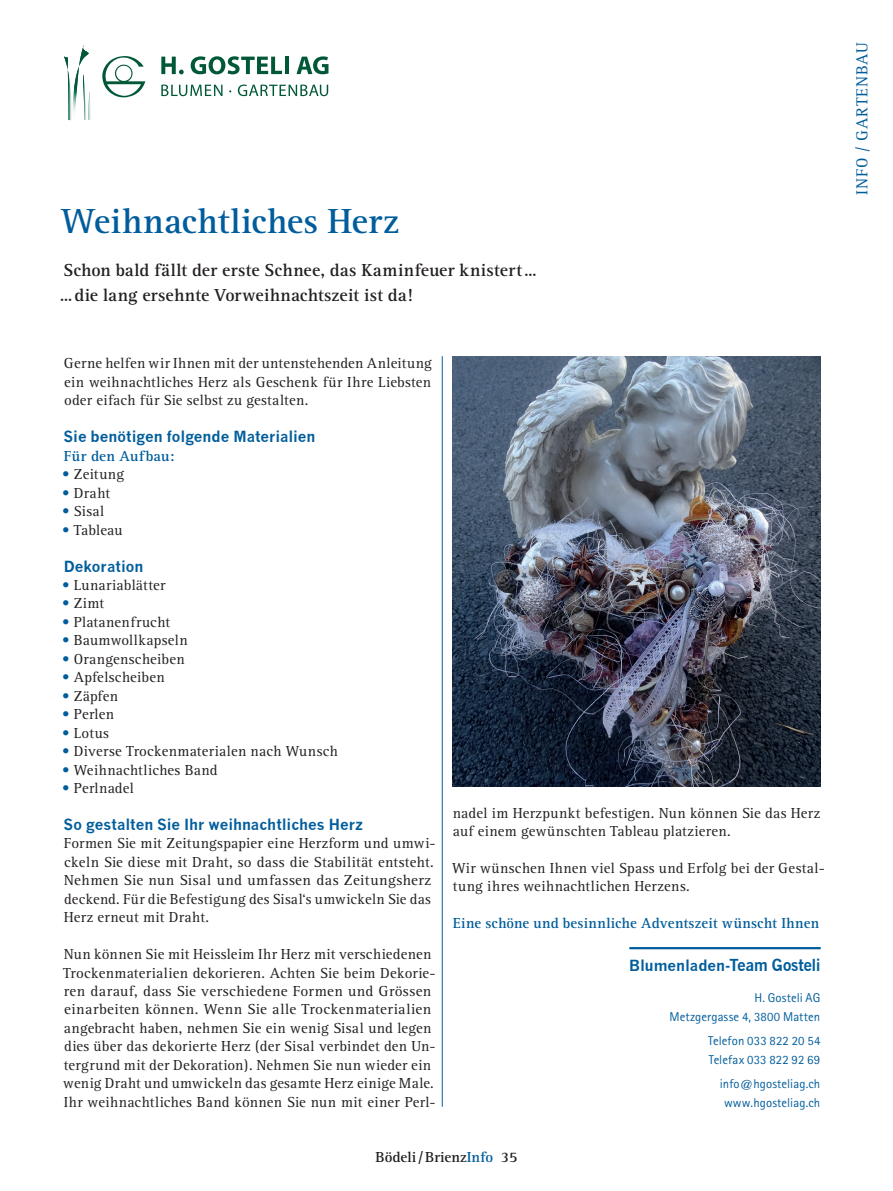
<style>
.page{position:relative;width:893px;height:1191px;background:#fff}
.page>*{position:absolute;margin:0;border:0;box-sizing:border-box;transform-origin:0 0}
.t1{font:700 36px "Rotis Serif";letter-spacing:.005em;color:#005d9c}
.t2{font:700 18px/24.6px "Rotis Serif";letter-spacing:.015em;color:#231f20}
.t3{font:700 16.5px "News Gothic BT";letter-spacing:-.005em;color:#005d9c}
.t4{font:16.5px "Rotis Serif";letter-spacing:.045em;color:#005d9c}
.t5{font:15px/18.5px "Rotis Serif";letter-spacing:.02em;color:#231f20}
.t6{font:700 15px "News Gothic";color:#005d9c}
.t7{font:700 15px "Rotis Serif";letter-spacing:.015em;color:#005d9c}
.t8{font:700 15px "Rotis Serif";color:#231f20}
.t9{font:15px "Rotis Serif";letter-spacing:-.005em;color:#231f20}
.t10{font:12.75px/18.5px "Rotis Sans Serif";letter-spacing:.01em;color:#005d9c;text-align:right}
.s1{font-family:"Frutiger";font-stretch:condensed;color:#005d9c}
.s2{font-family:"News Gothic";font-size:15px}
.s3{color:#005d9c}
</style>
<div class="page">
<img style="left:453px;top:356px;width:368px;height:431px">
<hr style="left:442px;top:356px;width:1px;height:750px;background:#005d9c">
<svg style="left:64px;top:45px;width:27px;height:75px"></svg>
<svg style="left:102px;top:56px;width:43px;height:41px"></svg>
<svg style="left:161px;top:57px;width:23px;height:17px"></svg>
<svg style="left:191px;top:56px;width:91px;height:18px"></svg>
<hr style="left:285px;top:57px;width:4px;height:17px;background:#005836">
<svg style="left:296px;top:56px;width:32px;height:18px"></svg>
<svg style="left:161px;top:85px;width:61px;height:11px"></svg>
<svg style="left:238px;top:85px;width:90px;height:11px"></svg>
<hr style="left:629px;top:947px;width:192px;height:2px;background:#005d9c">
<h1 class="t1" style="left:61px;top:200px;width:340px">Weihnachtliches Herz</h1>
<p class="t2" style="left:60px;top:258px;width:479px">Schon bald fällt der erste Schnee, das Kaminfeuer knistert… …die lang ersehnte Vorweihnachtszeit ist da!</p>
<p class="t5" style="left:64px;top:355px;width:370px;text-align:justify">Gerne helfen wir Ihnen mit der untenstehenden Anleitung ein weihnachtliches Herz als Geschenk für Ihre Liebsten oder eifach für Sie selbst zu gestalten.</p>
<p class="t6" style="left:64px;top:427px;width:253px">Sie benötigen folgende Materialien</p>
<p class="t7" style="left:64px;top:447px;width:112px">Für den Aufbau:</p>
<p class="t5" style="left:62px;top:465px;width:64px"><span class="s1">•</span> Zeitung</p>
<p class="t5" style="left:62px;top:484px;width:50px"><span class="s1">•</span> Draht</p>
<p class="t5" style="left:62px;top:502px;width:44px"><span class="s1">•</span> Sisal</p>
<p class="t9" style="left:62px;top:521px;width:62px"><span class="s1">•</span> Tableau</p>
<p class="t6" style="left:64px;top:557px;width:81px">Dekoration</p>
<p class="t5" style="left:62px;top:576px;width:105px"><span class="s1">•</span> Lunariablätter</p>
<p class="t5" style="left:62px;top:594px;width:44px"><span class="s1">•</span> Zimt</p>
<p class="t5" style="left:62px;top:613px;width:110px"><span class="s1">•</span> Platanenfrucht</p>
<p class="t5" style="left:62px;top:631px;width:127px"><span class="s1">•</span> Baumwollkapseln</p>
<p class="t5" style="left:62px;top:650px;width:124px"><span class="s1">•</span> Orangenscheiben</p>
<p class="t5" style="left:62px;top:668px;width:104px"><span class="s1">•</span> Apfelscheiben</p>
<p class="t5" style="left:62px;top:687px;width:58px"><span class="s1">•</span> Zäpfen</p>
<p class="t5" style="left:62px;top:705px;width:53px"><span class="s1">•</span> Perlen</p>
<p class="t5" style="left:62px;top:724px;width:49px"><span class="s1">•</span> Lotus</p>
<p class="t5" style="left:62px;top:742px;width:277px"><span class="s1">•</span> Diverse Trockenmaterialen nach Wunsch</p>
<p class="t5" style="left:62px;top:760px;width:157px"><span class="s1">•</span> Weihnachtliches Band</p>
<p class="t5" style="left:62px;top:779px;width:73px"><span class="s1">•</span> Perlnadel</p>
<p class="t6" style="left:64px;top:815px;width:301px">So gestalten Sie Ihr weihnachtliches Herz</p>
<p class="t5" style="left:64px;top:834px;width:373px">Formen Sie mit Zeitungspapier eine Herzform und umwi&shy;ckeln Sie diese mit Draht, so dass die Stabilität entsteht.<br>Nehmen Sie nun Sisal und umfassen das Zeitungsherz deckend. Für die Befestigung des Sisal‘s umwickeln Sie das Herz erneut mit Draht.</p>
<p class="t5" style="left:63px;top:945px;width:374px">Nun können Sie mit Heissleim Ihr Herz mit verschiedenen Trockenmaterialien dekorieren. Achten Sie beim Dekorie&shy;ren darauf, dass Sie verschiedene Formen und Grössen einarbeiten können. Wenn Sie alle Trockenmaterialien angebracht haben, nehmen Sie ein wenig Sisal und legen dies über das dekorierte Herz (der Sisal verbindet den Un&shy;tergrund mit der Dekoration). Nehmen Sie nun wieder ein wenig Draht und umwickeln das gesamte Herz einige Male.<br>Ihr weihnachtliches Band können Sie nun mit einer Perl-</p>
<p class="t5" style="left:453px;top:804px;width:369px">nadel im Herzpunkt befestigen. Nun können Sie das Herz auf einem gewünschten Tableau platzieren.</p>
<p class="t5" style="left:452px;top:859px;width:374px">Wir wünschen Ihnen viel Spass und Erfolg bei der Gestal&shy;tung ihres weihnachtlichen Herzens.</p>
<p class="t7" style="left:453px;top:914px;width:368px">Eine schöne und besinnliche Adventszeit wünscht Ihnen</p>
<p class="t3" style="left:629px;top:955px;width:192px"><span class="s2">Blumenladen</span>-Team Gosteli</p>
<p class="t10" style="left:669px;top:988px;width:152px">H. Gosteli AG<br>Metzgergasse 4, 3800 Matten</p>
<p class="t10" style="left:708px;top:1031px;width:114px;text-align:left">Telefon 033 822 20 54<br>Telefax 033 822 92 69</p>
<p class="t10" style="left:720px;top:1074px;width:102px;text-align:center">info@hgosteliag.ch www.hgosteliag.ch</p>
<p class="t8" style="left:375px;top:1148px;width:143px">Bödeli/Brienz<span class="s3">Info</span> 35</p>
<p class="t4" style="left:853px;top:195px;width:154px;rotate:-90deg">INFO / GARTENBAU</p>
</div>
